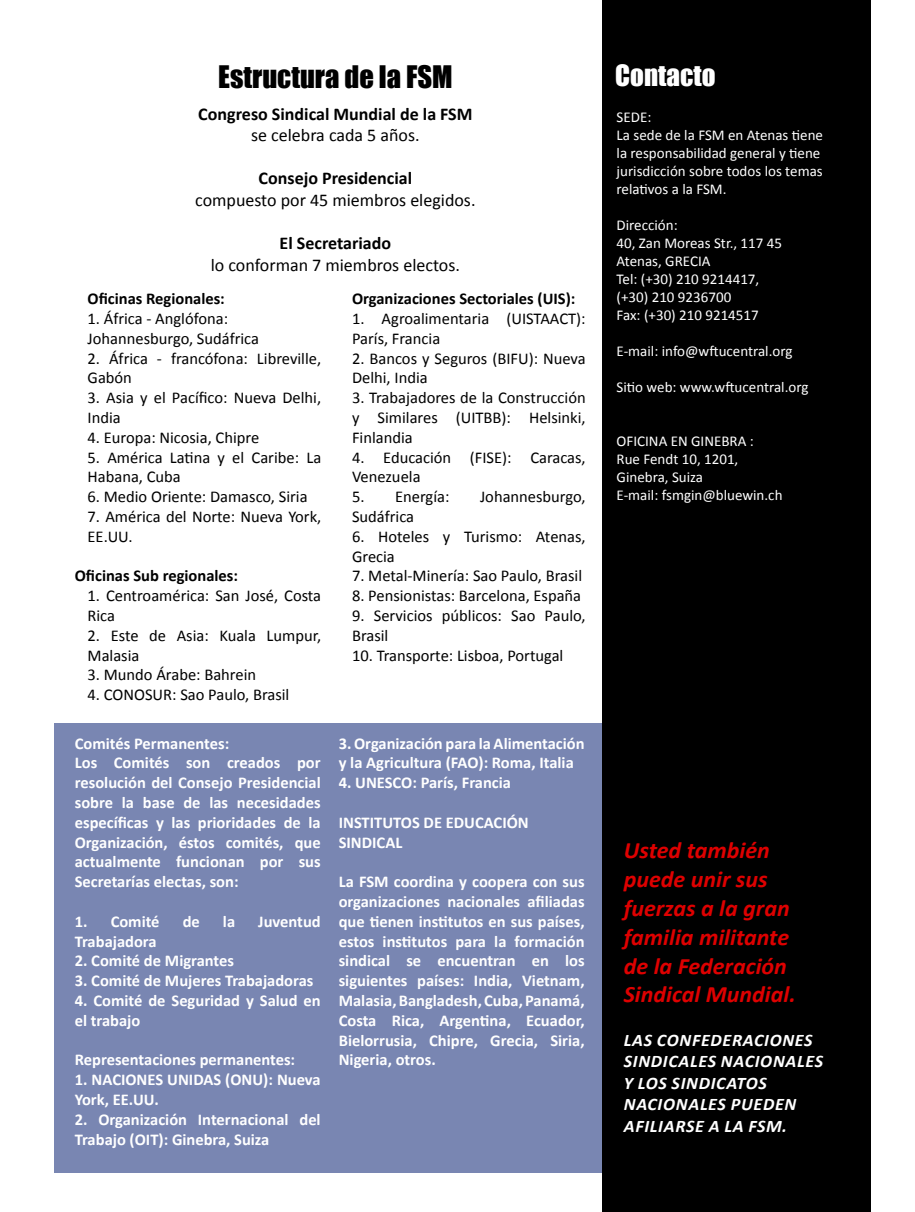
<style>
.page{position:relative;width:915px;height:1212px;background:#fff}
.page>*{position:absolute;margin:0;border:0;box-sizing:border-box;transform-origin:0 0}
.t1{font:28.5px "Impact";color:#000}
.t2{font:27px "Impact";color:#fff}
.t3{font:italic 700 23.55px/28.8px "Calibri";color:#de0000}
.t4{font:18px "Calibri";color:#000}
.t5{font:700 18px "Calibri";color:#000}
.t6{font:italic 700 17.7px/21.6px "Calibri";letter-spacing:.04em;color:#fff}
.t7{font:700 16.5px/19.8px "Calibri";color:#fff}
.t8{font:16.5px/19.8px "Calibri";color:#000}
.t9{font:700 16.5px "Calibri";color:#000}
.t10{font:15px/18px "Calibri";color:#fff}
</style>
<div class="page">
<div style="left:55px;top:723px;width:568px;height:450px;background:#7986b2"></div>
<div style="left:601px;top:0;width:269px;height:1212px;background:#000"></div>
<h1 class="t1" style="left:218px;top:54px;width:236px">Estructura de la FSM</h1>
<p class="t5" style="left:198px;top:102px;width:275px">Congreso Sindical Mundial de la FSM</p>
<p class="t4" style="left:251px;top:124px;width:170px">se celebra cada 5 años.</p>
<p class="t5" style="left:258px;top:167px;width:155px">Consejo Presidencial</p>
<p class="t4" style="left:195px;top:189px;width:282px">compuesto por 45 miembros elegidos.</p>
<p class="t5" style="left:279px;top:232px;width:113px">El Secretariado</p>
<p class="t4" style="left:211px;top:253px;width:251px">lo conforman 7 miembros electos.</p>
<p class="t9" style="left:88px;top:288px;width:139px">Oficinas Regionales:</p>
<p class="t8" style="left:88px;top:309px;width:173px">1. África - Anglófona:<br>Johannesburgo, Sudáfrica</p>
<p class="t8" style="left:88px;top:348px;width:235px">2. África - francófona: Libreville,<br>Gabón</p>
<p class="t8" style="left:88px;top:388px;width:235px">3. Asia y el Pacífico: Nueva Delhi,<br>India</p>
<p class="t8" style="left:88px;top:427px;width:173px">4. Europa: Nicosia, Chipre</p>
<p class="t8" style="left:88px;top:447px;width:235px">5. América Latina y el Caribe: La<br>Habana, Cuba</p>
<p class="t8" style="left:88px;top:487px;width:221px">6. Medio Oriente: Damasco, Siria</p>
<p class="t8" style="left:88px;top:507px;width:235px">7. América del Norte: Nueva York,<br>EE.UU.</p>
<p class="t9" style="left:75px;top:565px;width:165px">Oficinas Sub regionales:</p>
<p class="t8" style="left:88px;top:586px;width:235px">1. Centroamérica: San José, Costa<br>Rica</p>
<p class="t8" style="left:88px;top:625px;width:235px">2. Este de Asia: Kuala Lumpur,<br>Malasia</p>
<p class="t8" style="left:88px;top:665px;width:170px">3. Mundo Árabe: Bahrein</p>
<p class="t8" style="left:88px;top:685px;width:203px">4. CONOSUR: Sao Paulo, Brasil</p>
<p class="t7" style="left:75px;top:733px;width:247px">Comités Permanentes:<br>Los Comités son creados por resolución del Consejo Presidencial sobre la base de las necesidades específicas y las prioridades de la<br>Organización, éstos comités, que actualmente funcionan por sus<br>Secretarías electas, son:</p>
<p class="t7" style="left:75px;top:911px;width:86px">1. Comité</p>
<p class="t7" style="left:183px;top:911px;width:19px">de</p>
<p class="t7" style="left:223px;top:911px;width:14px">la</p>
<p class="t7" style="left:258px;top:911px;width:64px">Juventud</p>
<p class="t7" style="left:75px;top:931px;width:83px">Trabajadora</p>
<p class="t7" style="left:75px;top:951px;width:161px">2. Comité de Migrantes</p>
<p class="t7" style="left:75px;top:971px;width:240px">3. Comité de Mujeres Trabajadoras</p>
<p class="t7" style="left:75px;top:991px;width:247px">4. Comité de Seguridad y Salud en el trabajo</p>
<p class="t7" style="left:75px;top:1050px;width:222px">Representaciones permanentes:</p>
<p class="t7" style="left:75px;top:1070px;width:247px">1. NACIONES UNIDAS (ONU): Nueva<br>York, EE.UU.</p>
<p class="t7" style="left:75px;top:1109px;width:247px">2. Organización Internacional del<br>Trabajo (OIT): Ginebra, Suiza</p>
<p class="t9" style="left:352px;top:288px;width:225px">Organizaciones Sectoriales (UIS):</p>
<p class="t8" style="left:352px;top:309px;width:235px">1. Agroalimentaria (UISTAACT):<br>París, Francia</p>
<p class="t8" style="left:352px;top:348px;width:235px">2. Bancos y Seguros (BIFU): Nueva<br>Delhi, India</p>
<p class="t8" style="left:352px;top:388px;width:235px;text-align:justify">3. Trabajadores de la Construcción y Similares (UITBB): Helsinki, Finlandia</p>
<p class="t8" style="left:352px;top:447px;width:235px">4. Educación (FISE): Caracas,<br>Venezuela</p>
<p class="t8" style="left:352px;top:487px;width:99px">5. Energía:</p>
<p class="t8" style="left:480px;top:487px;width:107px">Johannesburgo,</p>
<p class="t8" style="left:352px;top:507px;width:64px">Sudáfrica</p>
<p class="t8" style="left:352px;top:526px;width:235px">6. Hoteles y Turismo: Atenas,<br>Grecia</p>
<p class="t8" style="left:352px;top:566px;width:231px">7. Metal-Minería: Sao Paulo, Brasil</p>
<p class="t8" style="left:352px;top:586px;width:230px">8. Pensionistas: Barcelona, España</p>
<p class="t8" style="left:352px;top:606px;width:235px">9. Servicios públicos: Sao Paulo,<br>Brasil</p>
<p class="t8" style="left:352px;top:645px;width:213px">10. Transporte: Lisboa, Portugal</p>
<p class="t7" style="left:338px;top:733px;width:247px">3. Organización para la Alimentación y la Agricultura (FAO): Roma, Italia</p>
<p class="t7" style="left:338px;top:773px;width:174px">4. UNESCO: París, Francia</p>
<p class="t7" style="left:338px;top:812px;width:191px">INSTITUTOS DE EDUCACIÓN<br>SINDICAL</p>
<p class="t7" style="left:338px;top:872px;width:247px;text-align:justify">La FSM coordina y coopera con sus organizaciones nacionales afiliadas que tienen institutos en sus países, estos institutos para la formación sindical se encuentran en los siguientes países: India, Vietnam, Malasia, Bangladesh, Cuba, Panamá, Costa Rica, Argentina, Ecuador, Bielorrusia, Chipre, Grecia, Siria, Nigeria, otros.</p>
<h2 class="t2" style="left:615px;top:55px;width:102px">Contacto</h2>
<p class="t10" style="left:616px;top:108px;width:208px">SEDE:<br>La sede de la FSM en Atenas tiene la responsabilidad general y tiene jurisdicción sobre todos los temas relativos a la FSM.</p>
<p class="t10" style="left:616px;top:216px;width:167px">Dirección:<br>40, Zan Moreas Str., 117 45<br>Atenas, GRECIA<br>Tel: (+30) 210 9214417, (+30) 210 9236700<br>Fax: (+30) 210 9214517</p>
<p class="t10" style="left:616px;top:342px;width:177px">E-mail: info@wftucentral.org</p>
<p class="t10" style="left:616px;top:378px;width:193px">Sitio web: www.wftucentral.org</p>
<p class="t10" style="left:616px;top:432px;width:167px">OFICINA EN GINEBRA :<br>Rue Fendt 10, 1201,<br>Ginebra, Suiza<br>E-mail: fsmgin@bluewin.ch</p>
<h3 class="t3" style="left:623px;top:836px;width:173px">USTED TAMBIÉN<br>PUEDE UNIR SUS<br>FUERZAS A LA GRAN<br>FAMILIA MILITANTE<br>DE LA FEDERACIÓN<br>SINDICAL MUNDIAL.</h3>
<p class="t6" style="left:623px;top:1029px;width:201px">LA S CONFEDERACIONES<br>SINDICALES NA CIONALES<br>Y LOS SINDICATOS<br>NA CIONALES PUEDEN<br>AFILIARSE A LA FSM.</p>
</div>
